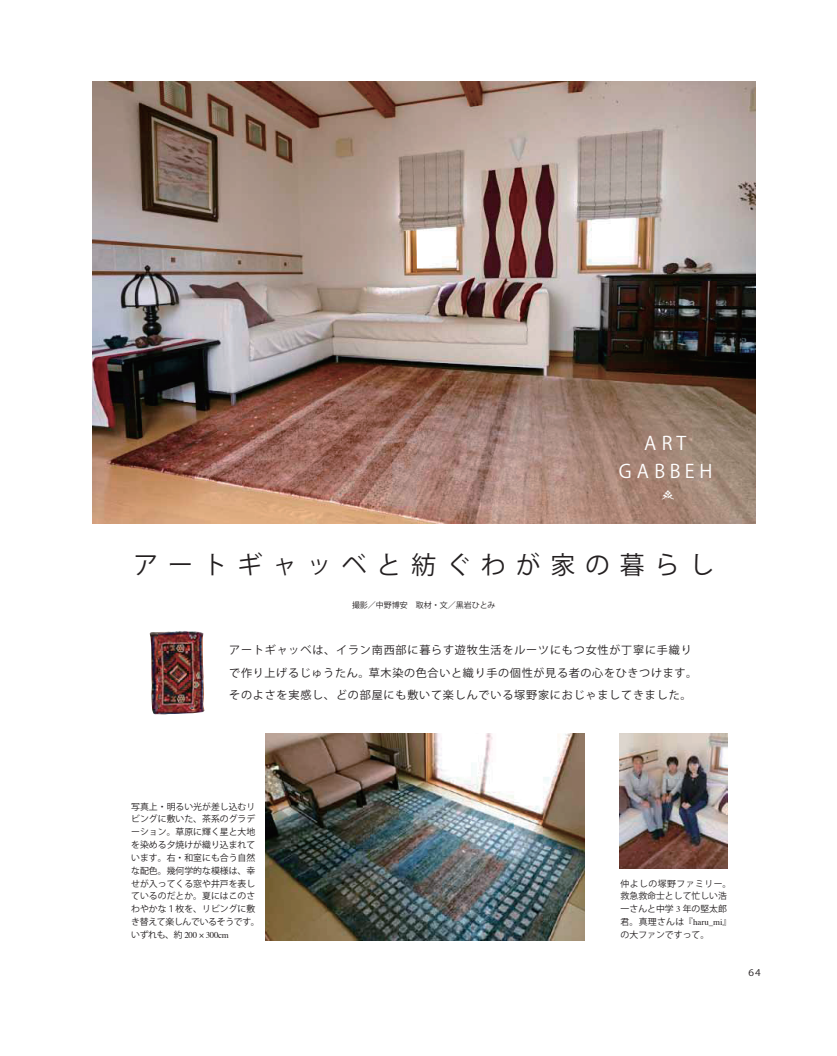
<style>
.page{position:relative;width:837px;height:1056px;background:#fff}
.page>*{position:absolute;margin:0;border:0;box-sizing:border-box;transform-origin:0 0}
.t1{font:24.75px "Yutuki 5 Go K Std W5";letter-spacing:.4em;color:#231f20}
.t2{font:18.62px/27.5px "Schneidler BT";letter-spacing:.26em;color:#fff;text-align:center}
.t3{font:11.12px/22.6px "Yutuki 5 Go K Std W5";letter-spacing:.07em;color:#231f20}
.t4{font:9.12px "Baskerville BT";color:#231f20;scale:1.11 1}
.t5{font:8.88px/12.9px "Yutuki 5 Go K Std W3";color:#231f20;text-align:justify}
.t6{font:8.88px/12.9px "Hira Min Std N W3";color:#231f20}
.t7{font:8.88px "Times";letter-spacing:-.04em;color:#231f20}
.t8{font:8.88px "Yutuki 5 Go K Std W3";letter-spacing:.05em;color:#231f20}
.t9{font:8px "Hira Min Std N W5";color:#231f20}
.s1{font-family:"Hira Min Std N W5"}
.s2{font-family:"Yutuki 5 Go K Std W5"}
.s3{font-family:"Yutuki 5 Go K Std W3"}
.s4{font-family:"Hira Min Std N W3"}
.s5{font-family:"Times"}
</style>
<div class="page">
<img style="left:266px;top:734px;width:318px;height:206px">
<img style="left:92px;top:81px;width:663px;height:442px">
<img style="left:619px;top:734px;width:107px;height:134px">
<img style="left:150px;top:631px;width:54px;height:83px">
<svg style="left:661px;top:491px;width:13px;height:9px"></svg>
<h2 class="t2" style="left:618px;top:430px;width:95px">ART<br>GABBEH</h2>
<h1 class="t1" style="left:133px;top:551px;width:582px">アートギャッベと<span class="s1">紡</span>ぐわが<span class="s1">家</span>の<span class="s1">暮</span>らし</h1>
<p class="t9" style="left:352px;top:600px;width:145px">撮影／中野博安 取材・文／黒岩<span class="s2">ひとみ</span></p>
<p class="t3" style="left:229px;top:639px;width:469px">アートギャッベは、イラン<span class="s1">南西部</span>に<span class="s1">暮</span>らす<span class="s1">遊牧生活</span>をルーツにもつ<span class="s1">女性</span>が<span class="s1">丁寧</span>に<span class="s1">手織</span>りで<span class="s1">作</span>り<span class="s1">上</span>げるじゅうたん。<span class="s1">草木染</span>の<span class="s1">色合</span>いと<span class="s1">織</span>り<span class="s1">手</span>の<span class="s1">個性</span>が<span class="s1">見</span>る<span class="s1">者</span>の<span class="s1">心</span>をひきつけます。そのよさを<span class="s1">実感</span>し、どの<span class="s1">部屋</span>にも<span class="s1">敷</span>いて<span class="s1">楽</span>しんでいる<span class="s1">塚野家</span>におじゃましてきました。</p>
<p class="t6" style="left:131px;top:800px;width:126px">写真上・明<span class="s3">るい</span>光<span class="s3">が</span>差<span class="s3">し</span>込<span class="s3">むリ</span></p>
<p class="t5" style="left:131px;top:813px;width:126px">ビングに<span class="s4">敷</span>いた、<span class="s4">茶系</span>のグラデーション。<span class="s4">草原</span>に<span class="s4">輝</span>く<span class="s4">星</span>と<span class="s4">大地</span>を<span class="s4">染</span>める<span class="s4">夕焼</span>けが<span class="s4">織</span>り<span class="s4">込</span>まれています。<span class="s4">右・和室</span>にも<span class="s4">合</span>う<span class="s4">自然</span></p>
<p class="t6" style="left:131px;top:864px;width:126px"><span class="s3">な</span>配色<span class="s3">。</span>幾何学的<span class="s3">な</span>模様<span class="s3">は、</span>幸</p>
<p class="t5" style="left:131px;top:877px;width:130px;text-align:left">せが<span class="s4">入</span>ってくる<span class="s4">窓</span>や<span class="s4">井戸</span>を<span class="s4">表</span>しているのだとか。<span class="s4">夏</span>にはこのさわやかな<span class="s4">１枚</span>を、リビングに<span class="s4">敷</span>き<span class="s4">替</span>えて<span class="s4">楽</span>しんでいるそうです。</p>
<p class="t7" style="left:131px;top:931px;width:99px"><span class="s3">いずれも、</span><span class="s4">約</span> 200 × 300cm</p>
<p class="t8" style="left:620px;top:878px;width:112px"><span class="s4">仲</span>よしの<span class="s4">塚野</span>ファミリー。</p>
<p class="t6" style="left:620px;top:890px;width:108px">救急救命士<span class="s3">として</span>忙<span class="s3">しい</span>浩一<span class="s3">さんと</span>中学 <span class="s5">3</span> 年<span class="s3">の</span>堅太郎</p>
<p class="t7" style="left:620px;top:918px;width:112px"><span class="s4">君</span><span class="s3">。</span><span class="s4">真理</span><span class="s3">さんは『</span>haru_mi<span class="s3">』</span></p>
<p class="t5" style="left:620px;top:928px;width:90px">の<span class="s4">大</span>ファンですって。</p>
<p class="t4" style="left:748px;top:968px;width:13px">64</p>
</div>
